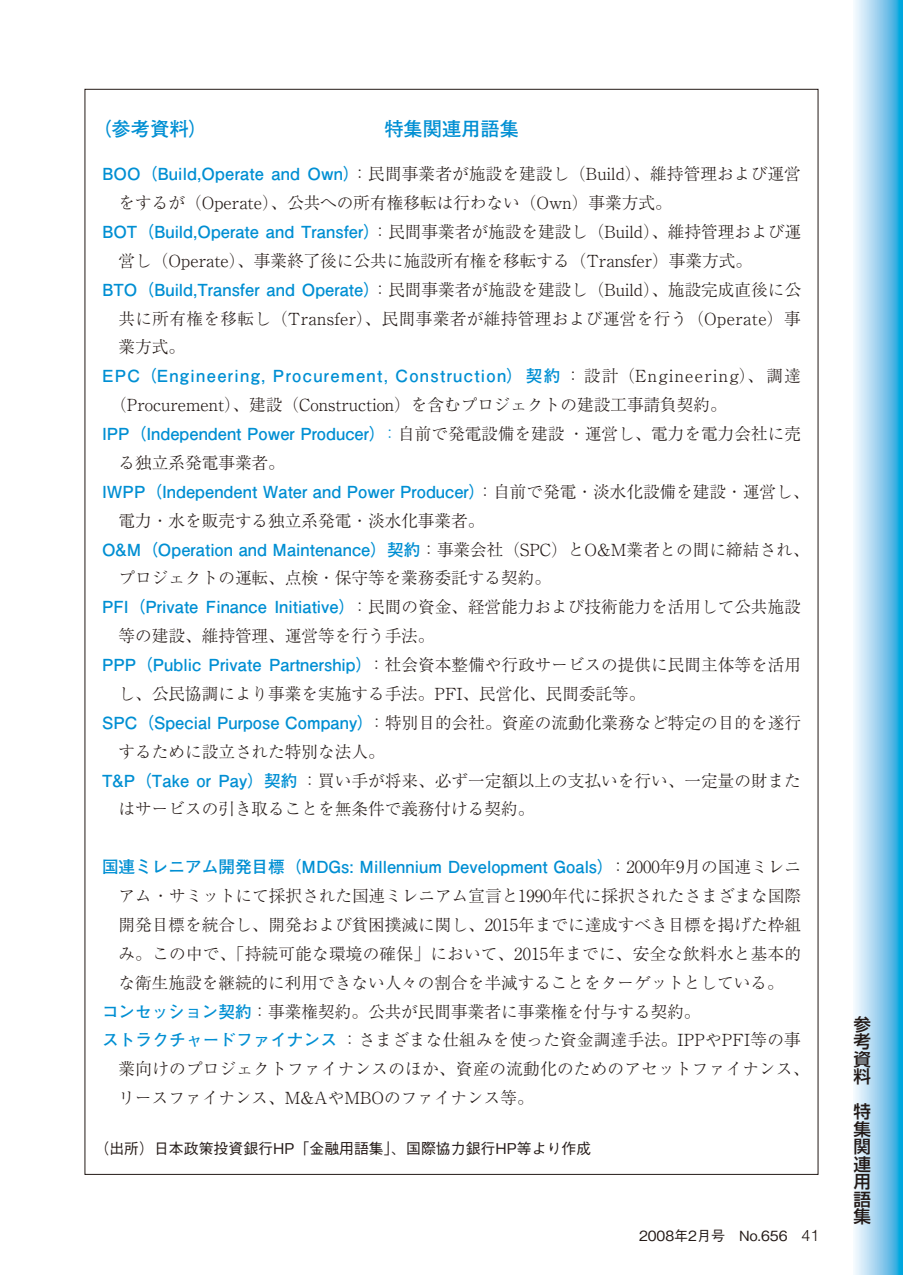
<style>
.page{position:relative;width:903px;height:1275px;background:#fff}
.page>*{position:absolute;margin:0;border:0;box-sizing:border-box;transform-origin:0 0}
.t1{font:700 19.25px "Futo Go B101 Pr 5";color:#008fd3}
.t2{font:500 17.5px/17.5px "Shin Go Pr 5";color:#231916}
.t3{font:300 16.62px/28.9px "Ryumin Pr 5";color:#231916}
.t4{font:700 16.62px "Futo Go B101 Pr 5";color:#008fd3}
.t5{font:700 16.62px "Futo Go B101 Pr 5";letter-spacing:.08em;color:#008fd3}
.t6{font:300 16.62px/28.9px "Ryumin Pr 5";letter-spacing:.02em;color:#231916}
.t7{font:500 14.88px "Gothic BBB Pr 5";color:#231916}
.t8{font:500 14px "Gothic BBB Pr 5";color:#231916}
.s1{font-family:"Futo Go B101 Pr 5";font-weight:700;color:#008fd3}
.s2{font-family:"Ryumin Pr 5";font-weight:300;color:#231916}
.s3{font-family:"Ryumin Pr 5";font-weight:300}
.s4{font-family:"Helvetica";font-weight:300;font-size:15.75px}
</style>
<div class="page">
<svg style="left:854px;top:0;width:49px;height:1275px;background:#8dceed"></svg>
<p class="t1" style="left:92px;top:113px;width:428px">（参考資料）　　　　　　　　　 特集関連用語集</p>
<p class="t3" style="left:119px;top:158px;width:684px;text-indent:-17px"><span class="s1">BOO（Build,Operate and Own）</span>：民間事業者が施設を建設し（Build）、維持管理および運営をするが（Operate）、公共への所有権移転は行わない（Own）事業方式。</p>
<p class="t4" style="left:102px;top:218px;width:700px">BOT（Build,Operate and Transfer）<span class="s2">：民間事業者が施設を建設し（Build）、維持管理および運</span></p>
<p class="t3" style="left:119px;top:245px;width:635px">営し（Operate）、事業終了後に公共に施設所有権を移転する（Transfer）事業方式。</p>
<p class="t4" style="left:102px;top:276px;width:700px">BTO（Build,Transfer and Operate）<span class="s2">：民間事業者が施設を建設し（Build）、施設完成直後に公</span></p>
<p class="t6" style="left:119px;top:303px;width:683px">共に所有権を移転し（Transfer）、民間事業者が維持管理および運営を行う（Operate）事業方式。</p>
<p class="t5" style="left:102px;top:363px;width:700px">EPC（Engineering, Procurement, Construction）契約<span class="s2">：設計（Engineering）、調達</span></p>
<p class="t3" style="left:110px;top:389px;width:618px">（Procurement）、建設（Construction）を含むプロジェクトの建設工事請負契約。</p>
<p class="t4" style="left:102px;top:420px;width:700px">IPP（Independent Power Producer）<span class="s3">：</span><span class="s2">自前で発電設備を建設・運営し、電力を電力会社に売</span></p>
<p class="t3" style="left:119px;top:447px;width:168px">る独立系発電事業者。</p>
<p class="t4" style="left:102px;top:478px;width:709px">IWPP（Independent Water and Power Producer）<span class="s2">：自前で発電・淡水化設備を建設・運営し、</span></p>
<p class="t3" style="left:119px;top:505px;width:367px">電力・水を販売する独立系発電・淡水化事業者。</p>
<p class="t4" style="left:102px;top:536px;width:709px">O&amp;M（Operation and Maintenance）契約<span class="s2">：事業会社（SPC）とO&amp;M業者との間に締結され、</span></p>
<p class="t3" style="left:119px;top:562px;width:434px">プロジェクトの運転、点検・保守等を業務委託する契約。</p>
<p class="t4" style="left:102px;top:594px;width:700px">PFI（Private Finance Initiative）<span class="s2">：民間の資金、経営能力および技術能力を活用して公共施設</span></p>
<p class="t3" style="left:119px;top:620px;width:317px">等の建設、維持管理、運営等を行う手法。</p>
<p class="t4" style="left:102px;top:651px;width:700px">PPP（Public Private Partnership）<span class="s2">：社会資本整備や行政サービスの提供に民間主体等を活用</span></p>
<p class="t3" style="left:119px;top:678px;width:528px">し、公民協調により事業を実施する手法。PFI、民営化、民間委託等。</p>
<p class="t4" style="left:102px;top:709px;width:700px">SPC（Special Purpose Company）<span class="s2">：特別目的会社。資産の流動化業務など特定の目的を遂行</span></p>
<p class="t3" style="left:119px;top:736px;width:267px">するために設立された特別な法人。</p>
<p class="t3" style="left:102px;top:765px;width:700px"><span class="s1">T&amp;P（Take or Pay）契約</span>：買い手が将来、必ず一定額以上の支払いを行い、一定量の財また</p>
<p class="t3" style="left:119px;top:793px;width:417px">はサービスの引き取ることを無条件で義務付ける契約。</p>
<p class="t4" style="left:102px;top:854px;width:700px">国連ミレニアム開発目標（MDGs: Millennium Development Goals）<span class="s2">：2000年9月の国連ミレニ</span></p>
<p class="t3" style="left:119px;top:880px;width:684px">アム・サミットにて採択された国連ミレニアム宣言と1990年代に採択されたさまざまな国際</p>
<p class="t3" style="left:119px;top:909px;width:684px">開発目標を統合し、開発および貧困撲滅に関し、2015年までに達成すべき目標を掲げた枠組</p>
<p class="t3" style="left:119px;top:938px;width:684px">み。この中で、「持続可能な環境の確保」において、2015年までに、安全な飲料水と基本的</p>
<p class="t3" style="left:119px;top:967px;width:666px">な衛生施設を継続的に利用できない人々の割合を半減することをターゲットとしている。</p>
<p class="t3" style="left:102px;top:996px;width:600px"><span class="s1">コンセッション契約</span>：事業権契約。公共が民間事業者に事業権を付与する契約。</p>
<p class="t3" style="left:102px;top:1024px;width:700px"><span class="s1">ストラクチャードファイナンス</span>：さまざまな仕組みを使った資金調達手法。IPPやPFI等の事</p>
<p class="t3" style="left:119px;top:1053px;width:692px">業向けのプロジェクトファイナンスのほか、資産の流動化のためのアセットファイナンス、</p>
<p class="t3" style="left:119px;top:1082px;width:416px">リースファイナンス、M&amp;AやMBOのファイナンス等。</p>
<p class="t7" style="left:95px;top:1136px;width:498px">（出所）日本政策投資銀行HP「金融用語集」、国際協力銀行HP等より作成</p>
<p class="t8" style="left:639px;top:1224px;width:182px">2008年2月号　No.656　<span class="s4">41</span></p>
<p class="t2" style="left:853px;top:1013px;width:21px">参考資料　</p>
<p class="t2" style="left:853px;top:1101px;width:19px;text-align:justify">特集関連用語集</p>
</div>
